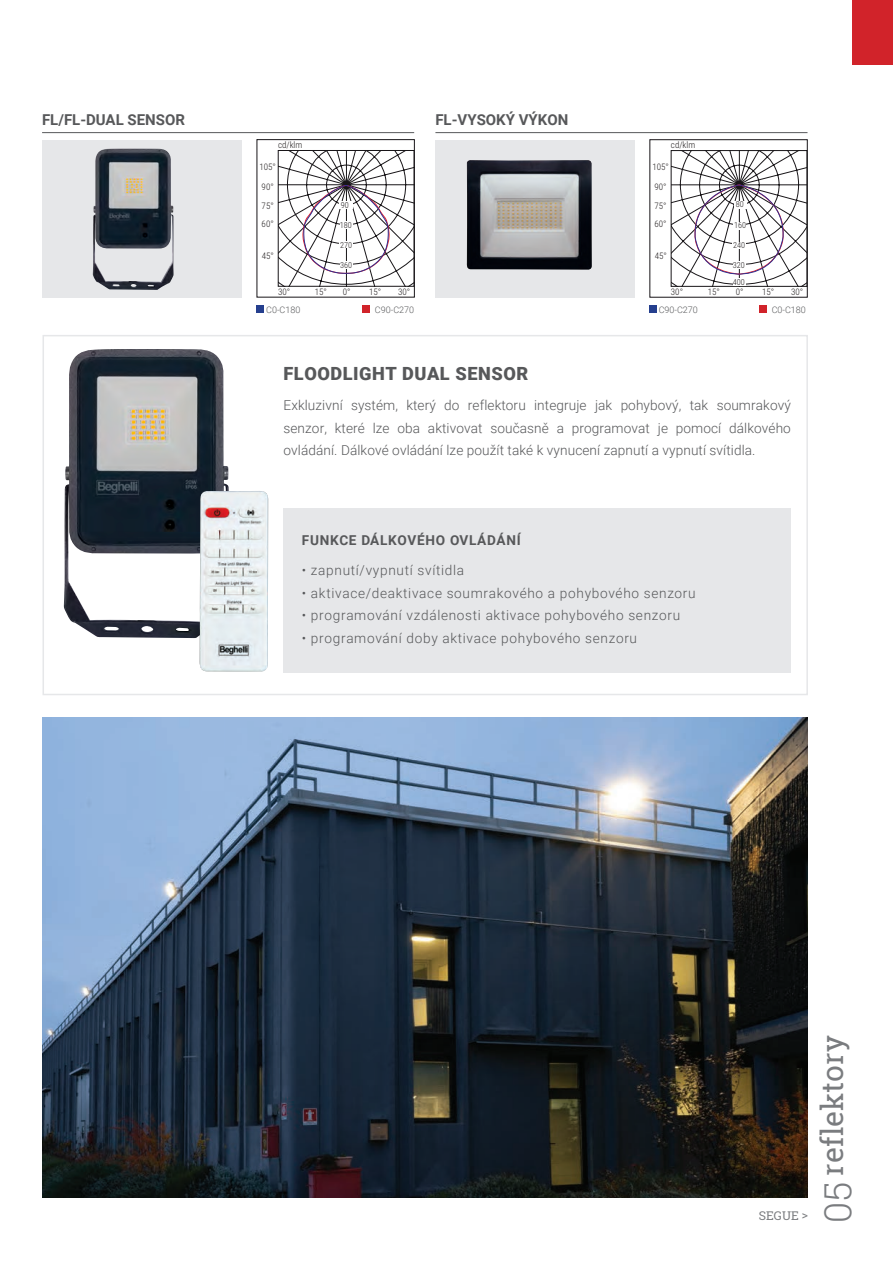
<style>
.page{position:relative;width:893px;height:1263px;background:#fff}
.page>*{position:absolute;margin:0;border:0;box-sizing:border-box;transform-origin:0 0}
.t1{font:30px "Roboto Slab";color:#7a7c7f}
.Plus_di_prodotto{font:900 18.15px "Roboto";letter-spacing:.03em;color:#57585a}
.TITOLO_FOTOMETRIE{font:700 15px "Roboto";color:#57585a}
.TITOLO_FOTOMETRIE-2{font:700 15px "Roboto";color:#57585a}
.Plus_di_prodotto-2{font:300 13.65px/22.5px "Roboto";letter-spacing:.05em;color:#57585a;text-align:justify}
.Plus_di_prodotto-3{font:700 13.65px "Roboto";letter-spacing:.05em;color:#57585a}
.t2{font:12px "Roboto Slab";color:#7a7c7f}
.t3{font:300 9px/18.9px "Roboto Condensed";color:#231f20;text-align:justify}
.Normale{font:300 9px "Roboto";color:#57585a}
.t4{font:300 8.25px/16.4px "Roboto Condensed";color:#231f20}
.s1{font-style:inherit}
.s2{font-weight:300;font-size:37.5px}
</style>
<div class="page">
<div style="left:852px;top:0;width:41px;height:65px;background:#d1232a"></div>
<div style="left:43px;top:335px;width:765px;height:360px;border:2px solid #e6e7e9"></div>
<hr style="left:435px;top:132px;width:372px;height:1px;background:#57585a">
<div style="left:650px;top:139px;width:157px;height:158px;border:1px solid #181518"></div>
<svg style="left:671px;top:151px;width:136px;height:135px"></svg>
<div style="left:759px;top:305px;width:8px;height:7px;background:#d1232a"></div>
<div style="left:649px;top:305px;width:7px;height:7px;background:#253f8e"></div>
<hr style="left:42px;top:132px;width:372px;height:1px;background:#57585a">
<div style="left:257px;top:139px;width:158px;height:158px;border:1px solid #181518"></div>
<svg style="left:278px;top:150px;width:136px;height:136px"></svg>
<div style="left:362px;top:305px;width:8px;height:8px;background:#d1232a"></div>
<div style="left:256px;top:305px;width:8px;height:8px;background:#253f8e"></div>
<div style="left:42px;top:140px;width:200px;height:157px;background:#e6e7e9"></div>
<div style="left:435px;top:140px;width:200px;height:157px;background:#e6e7e9"></div>
<img style="left:466px;top:160px;width:126px;height:110px">
<div style="left:283px;top:508px;width:508px;height:164px;background:#e6e7e9"></div>
<img style="left:93px;top:149px;width:81px;height:141px">
<img style="left:64px;top:349px;width:165px;height:289px">
<img style="left:200px;top:491px;width:68px;height:180px">
<img style="left:43px;top:718px;width:765px;height:480px">
<p class="TITOLO_FOTOMETRIE" style="left:42px;top:109px;width:144px">FL/FL-DUAL SENSOR</p>
<p class="TITOLO_FOTOMETRIE-2" style="left:435px;top:109px;width:134px"><span class="s1">FL-</span>VYSOKÝ VÝKON</p>
<p class="t3" style="left:278px;top:135px;width:26px">cd/klm</p>
<p class="t3" style="left:671px;top:135px;width:26px">cd/klm</p>
<p class="t3" style="left:259px;top:157px;width:18px">105°</p>
<p class="t3" style="left:652px;top:157px;width:18px">105°</p>
<p class="t3" style="left:262px;top:177px;width:14px">90° 75° 60°</p>
<p class="t3" style="left:262px;top:246px;width:14px">45°</p>
<p class="t4" style="left:341px;top:197px;width:10px">90</p>
<p class="t4" style="left:340px;top:217px;width:14px">180</p>
<p class="t4" style="left:340px;top:236px;width:14px">270</p>
<p class="t3" style="left:654px;top:177px;width:14px">90° 75° 60°</p>
<p class="t3" style="left:655px;top:246px;width:14px">45°</p>
<p class="t4" style="left:736px;top:196px;width:10px">80</p>
<p class="t4" style="left:734px;top:217px;width:14px">160</p>
<p class="t4" style="left:733px;top:236px;width:14px">240</p>
<p class="t4" style="left:340px;top:257px;width:14px">360</p>
<p class="t4" style="left:733px;top:257px;width:14px">320<br>400</p>
<p class="t3" style="left:278px;top:282px;width:14px">30°</p>
<p class="t3" style="left:315px;top:282px;width:14px">15°</p>
<p class="t3" style="left:343px;top:282px;width:9px">0°</p>
<p class="t3" style="left:369px;top:282px;width:14px">15°</p>
<p class="t3" style="left:398px;top:282px;width:14px">30°</p>
<p class="t3" style="left:671px;top:282px;width:14px">30°</p>
<p class="t3" style="left:791px;top:282px;width:14px">30°</p>
<p class="t3" style="left:708px;top:282px;width:14px">15°</p>
<p class="t3" style="left:762px;top:282px;width:14px">15°</p>
<p class="t3" style="left:736px;top:282px;width:9px">0°</p>
<p class="Normale" style="left:266px;top:303px;width:36px">C0-C180</p>
<p class="Normale" style="left:375px;top:303px;width:41px">C90-C270</p>
<p class="Normale" style="left:659px;top:303px;width:41px">C90-C270</p>
<p class="Normale" style="left:772px;top:303px;width:36px">C0-C180</p>
<p class="Plus_di_prodotto" style="left:283px;top:361px;width:246px">FLOODLIGHT DUAL SENSOR</p>
<p class="Plus_di_prodotto-2" style="left:283px;top:393px;width:509px">Exkluzivní systém, který do reflektoru integruje jak pohybový, tak soumrakový senzor, které lze oba aktivovat současně a programovat je pomocí dálkového ovládání. Dálkové ovládání lze použít také k vynucení zapnutí a vypnutí svítidla.</p>
<p class="Plus_di_prodotto-3" style="left:302px;top:531px;width:220px"><span class="s1">FUN</span>KCE DÁLKOVÉHO OVLÁDÁNÍ</p>
<p class="Plus_di_prodotto-2" style="left:302px;top:558px;width:164px">• zapnutí/vypnutí svítidla</p>
<p class="Plus_di_prodotto-2" style="left:302px;top:581px;width:395px">• aktivace/deaktivace soumrakového a pohybového senzoru</p>
<p class="Plus_di_prodotto-2" style="left:302px;top:603px;width:380px">• programování vzdálenosti aktivace pohybového senzoru</p>
<p class="Plus_di_prodotto-2" style="left:302px;top:626px;width:337px">• programování doby aktivace pohybového senzoru</p>
<p class="t2" style="left:759px;top:1207px;width:50px">SEGUE &gt;</p>
<p class="t1" style="left:812px;top:1222px;width:189px;rotate:-90deg"><span class="s2">05</span> reflektory</p>
</div>
